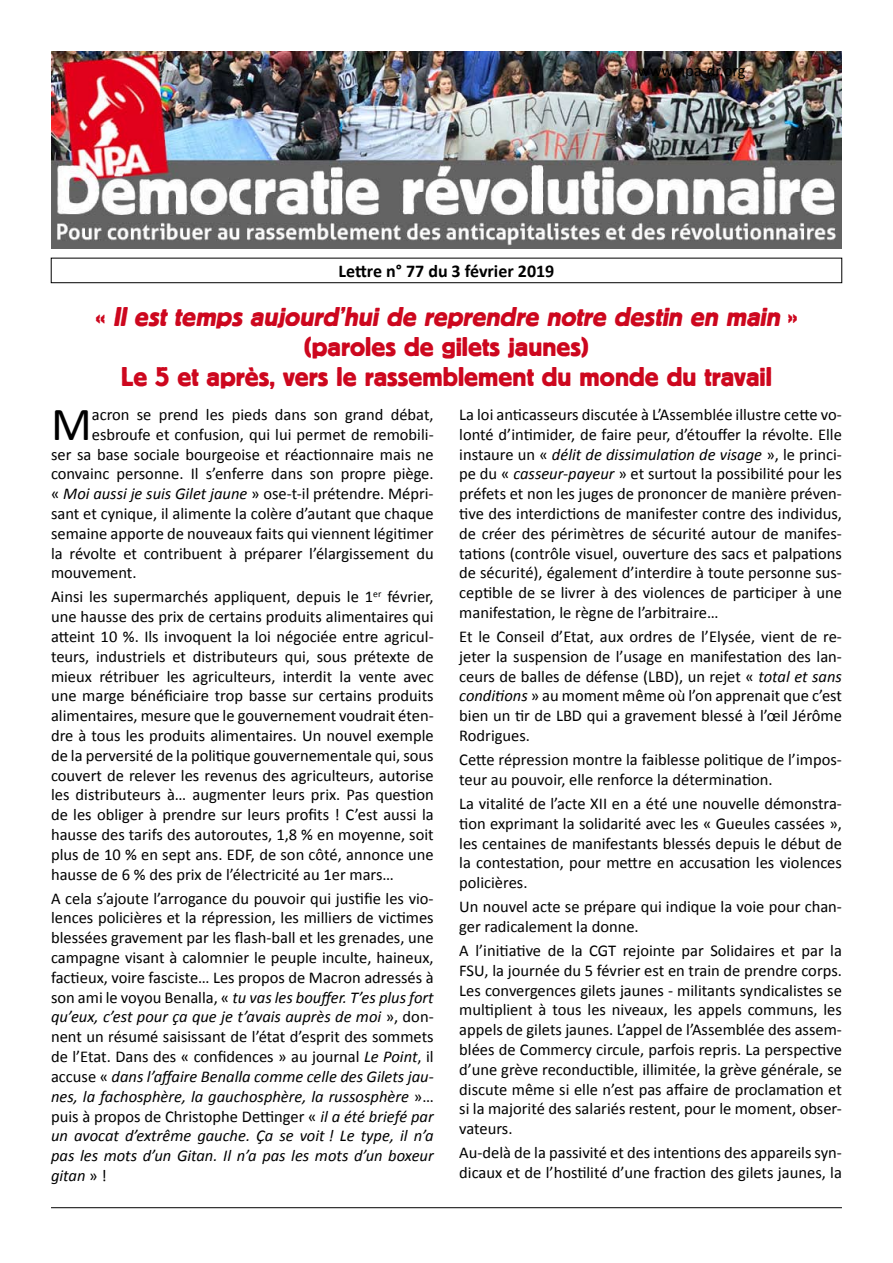
<style>
.page{position:relative;width:893px;height:1263px;background:#fff}
.page>*{position:absolute;margin:0;border:0;box-sizing:border-box;transform-origin:0 0}
.t1{font:47.7px "Calibri";color:#000}
.t2{font:27px/30px "Block BE";color:#cd071e;text-align:center}
.t3{font:700 18px "Calibri";color:#000}
.t4{font:16.5px/19.8px "Calibri";color:#000;text-align:justify}
.s1{font-style:italic}
</style>
<div class="page">
<hr style="left:51px;top:1207px;width:791px;height:1px;background:#000">
<img style="left:51px;top:51px;width:791px;height:198px">
<div style="left:51px;top:258px;width:791px;height:25px;border:1px solid #000"></div>
<p class="t3" style="left:339px;top:260px;width:217px">Lettre n° 77 du 3 février 2019</p>
<p class="t4" style="left:638px;top:61px;width:109px">www.npa-dr.org</p>
<h2 class="t2" style="left:96px;top:301px;width:703px">« <span class="s1">Il est temps aujourd’hui de reprendre notre destin en main</span> » (paroles de gilets jaunes)<br>Le 5 et après, vers le rassemblement du monde du travail</h2>
<h1 class="t1" style="left:51px;top:394px;width:42px">M</h1>
<p class="t4" style="left:92px;top:405px;width:343px">acron se prend les pieds dans son grand débat,</p>
<p class="t4" style="left:92px;top:424px;width:343px">esbroufe et confusion, qui lui permet de remobili-</p>
<p class="t4" style="left:51px;top:444px;width:384px">ser sa base sociale bourgeoise et réactionnaire mais ne</p>
<p class="t4" style="left:51px;top:464px;width:384px">convainc personne. Il s’enferre dans son propre piège.</p>
<p class="t4" style="left:51px;top:484px;width:384px">« <span class="s1">Moi aussi je suis Gilet jaune</span> » ose-t-il prétendre. Mépri-</p>
<p class="t4" style="left:51px;top:504px;width:384px">sant et cynique, il alimente la colère d’autant que chaque</p>
<p class="t4" style="left:51px;top:523px;width:384px">semaine apporte de nouveaux faits qui viennent légitimer</p>
<p class="t4" style="left:51px;top:543px;width:384px">la révolte et contribuent à préparer l’élargissement du</p>
<p class="t4" style="left:51px;top:563px;width:87px">mouvement.</p>
<p class="t4" style="left:51px;top:587px;width:384px">Ainsi les supermarchés appliquent, depuis le 1<sup>er</sup> février, une hausse des prix de certains produits alimentaires qui atteint 10 %. Ils invoquent la loi négociée entre agricul&shy;teurs, industriels et distributeurs qui, sous prétexte de mieux rétribuer les agriculteurs, interdit la vente avec une marge bénéficiaire trop basse sur certains produits alimentaires, mesure que le gouvernement voudrait éten&shy;dre à tous les produits alimentaires. Un nouvel exemple de la perversité de la politique gouvernementale qui, sous couvert de relever les revenus des agriculteurs, autorise les distributeurs à… augmenter leurs prix. Pas question de les obliger à prendre sur leurs profits ! C’est aussi la hausse des tarifs des autoroutes, 1,8 % en moyenne, soit plus de 10 % en sept ans. EDF, de son côté, annonce une hausse de 6 % des prix de l’électricité au 1er mars…</p>
<p class="t4" style="left:51px;top:888px;width:384px">A cela s’ajoute l’arrogance du pouvoir qui justifie les vio&shy;lences policières et la répression, les milliers de victimes blessées gravement par les flash-ball et les grenades, une campagne visant à calomnier le peuple inculte, haineux, factieux, voire fasciste… Les propos de Macron adressés à son ami le voyou Benalla, « <span class="s1">tu vas les bouffer. T’es plus fort qu’eux, c’est pour ça que je t’avais auprès de moi</span> », don&shy;nent un résumé saisissant de l’état d’esprit des sommets de l’Etat. Dans des « confidences » au journal <span class="s1">Le Point</span>, il accuse « <span class="s1">dans l’affaire Benalla comme celle des Gilets jau&shy;nes, la fachosphère, la gauchosphère, la russosphère</span> »… puis à propos de Christophe Dettinger « <span class="s1">il a été briefé par un avocat d’extrême gauche. Ça se voit ! Le type, il n’a pas les mots d’un Gitan. Il n’a pas les mots d’un boxeur gitan</span> » !</p>
<p class="t4" style="left:459px;top:405px;width:384px">La loi anticasseurs discutée à L’Assemblée illustre cette vo&shy;lonté d’intimider, de faire peur, d’étouffer la révolte. Elle instaure un « <span class="s1">délit de dissimulation de visage</span> », le princi&shy;pe du « <span class="s1">casseur-payeur</span> » et surtout la possibilité pour les préfets et non les juges de prononcer de manière préven&shy;tive des interdictions de manifester contre des individus, de créer des périmètres de sécurité autour de manifes&shy;tations (contrôle visuel, ouverture des sacs et palpations de sécurité), également d’interdire à toute personne sus&shy;ceptible de se livrer à des violences de participer à une manifestation, le règne de l’arbitraire…</p>
<p class="t4" style="left:459px;top:627px;width:384px">Et le Conseil d’Etat, aux ordres de l’Elysée, vient de re&shy;jeter la suspension de l’usage en manifestation des lan&shy;ceurs de balles de défense (LBD), un rejet « <span class="s1">total et sans conditions</span> » au moment même où l’on apprenait que c’est bien un tir de LBD qui a gravement blessé à l’œil Jérôme Rodrigues.</p>
<p class="t4" style="left:459px;top:750px;width:384px">Cette répression montre la faiblesse politique de l’impos&shy;teur au pouvoir, elle renforce la détermination.</p>
<p class="t4" style="left:459px;top:794px;width:384px">La vitalité de l’acte XII en a été une nouvelle démonstra&shy;tion exprimant la solidarité avec les « Gueules cassées », les centaines de manifestants blessés depuis le début de la contestation, pour mettre en accusation les violences policières.</p>
<p class="t4" style="left:459px;top:897px;width:384px">Un nouvel acte se prépare qui indique la voie pour chan&shy;ger radicalement la donne.</p>
<p class="t4" style="left:459px;top:941px;width:384px">A l’initiative de la CGT rejointe par Solidaires et par la FSU, la journée du 5 février est en train de prendre corps.<br>Les convergences gilets jaunes - militants syndicalistes se multiplient à tous les niveaux, les appels communs, les appels de gilets jaunes. L’appel de l’Assemblée des assem&shy;blées de Commercy circule, parfois repris. La perspective d’une grève reconductible, illimitée, la grève générale, se discute même si elle n’est pas affaire de proclamation et si la majorité des salariés restent, pour le moment, obser&shy;vateurs.</p>
<p class="t4" style="left:459px;top:1143px;width:384px">Au-delà de la passivité et des intentions des appareils syn&shy;dicaux et de l’hostilité d’une fraction des gilets jaunes, la</p>
</div>
